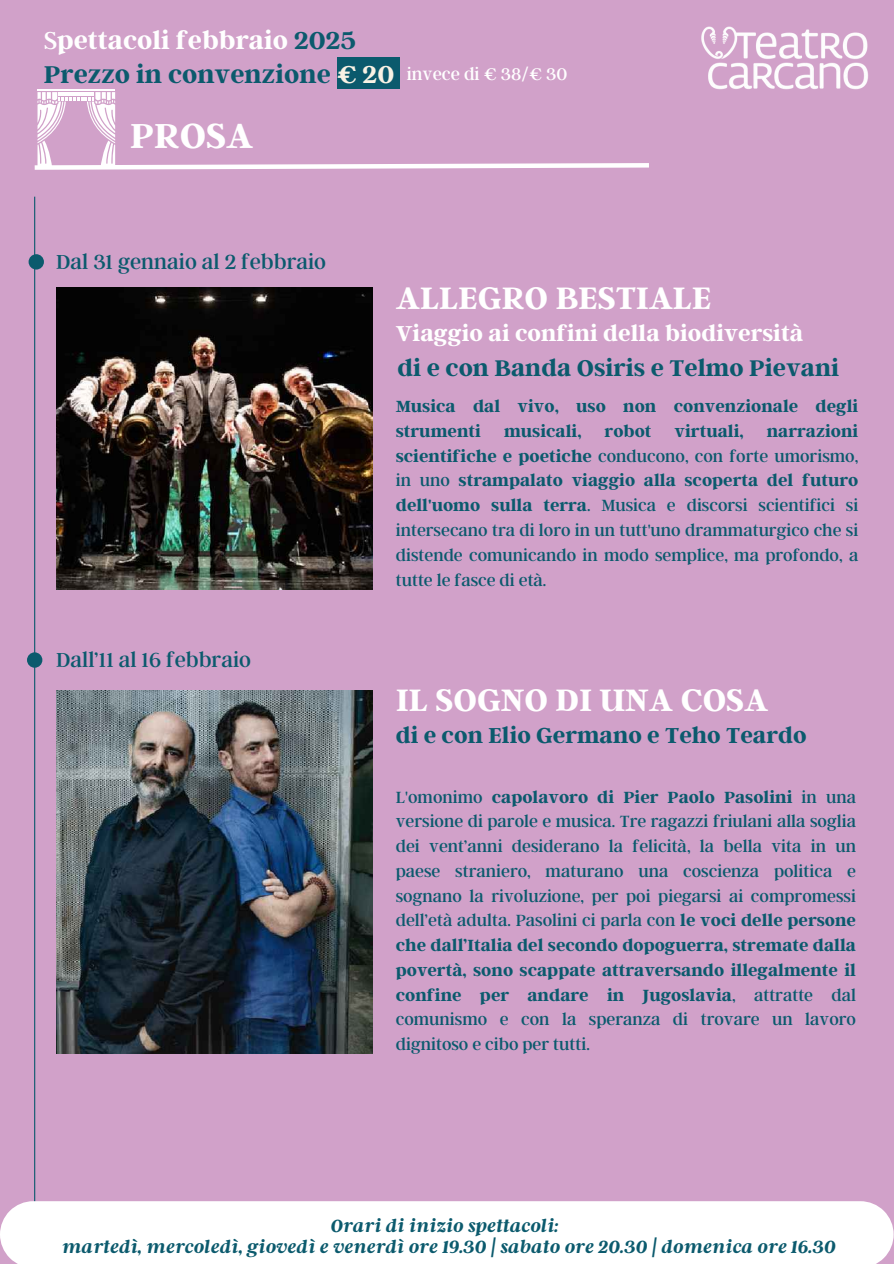
<style>
.page{position:relative;width:894px;height:1264px;background:#fff}
.page>*{position:absolute;margin:0;border:0;box-sizing:border-box;transform-origin:0 0}
.t1{font:700 38.55px "Argent CF";color:#fff}
.t2{font:700 34.5px "Argent CF";color:#fff}
.t3{font:700 27px "Argent CF";color:#0b5a6d}
.t4{font:700 27px "Argent CF";color:#fff}
.t5{font:700 25.2px "Argent CF";color:#0b5a6d}
.t6{font:700 24px "Argent CF";color:#fff}
.t7{font:700 24px "Argent CF";color:#0b5a6d}
.t8{font:22.5px "Argent CF";color:#0b5a6d}
.t9{font:italic 700 19.5px "Argent CF";color:#0b5a6d}
.t10{font:18.6px "Argent CF";color:#fff}
.t11{font:18px/24.8px "Argent CF";color:#0b5a6d;text-align:justify}
.t12{font:700 18px/24.8px "Argent CF";color:#0b5a6d}
.s1{font-weight:400}
.s2{color:#0b5a6d}
.s3{color:#f9f2e4}
.s4{font-weight:700}
</style>
<div class="page">
<div style="left:0;top:0;width:893px;height:1263px;background:#d1a1c9"></div>
<hr style="left:34px;top:197px;width:1px;height:1065px;background:#0b5a6d">
<div style="left:29px;top:254px;width:15px;height:15px;background:#0b5a6d;border-radius:50%"></div>
<div style="left:336px;top:58px;width:63px;height:31px;background:#0b5a6d"></div>
<div style="left:27px;top:652px;width:15px;height:15px;background:#0b5a6d;border-radius:50%"></div>
<div style="left:0;top:1201px;width:893px;height:62px;background:#fff"></div>
<img style="left:56px;top:690px;width:316px;height:363px">
<img style="left:56px;top:287px;width:316px;height:302px">
<img style="left:701px;top:26px;width:168px;height:64px">
<hr style="left:37px;top:89px;width:78px;height:2px;background:#fff">
<svg style="left:34px;top:92px;width:615px;height:78px"></svg>
<h1 class="t4" style="left:44px;top:23px;width:313px"><span class="s1">S</span>pettacoli febbraio <span class="s2">2025</span></h1>
<h3 class="t3" style="left:44px;top:57px;width:352px">Prezzo in convenzione <span class="s3">€ 20</span></h3>
<p class="t10" style="left:407px;top:62px;width:162px">invece di € 38/€ 30</p>
<p class="t1" style="left:130px;top:110px;width:124px">PROSA</p>
<h3 class="t8" style="left:56px;top:247px;width:271px">Dal 31 gennaio al 2 febbraio</h3>
<h6 class="t2" style="left:395px;top:276px;width:317px">ALLEGRO BESTIALE</h6>
<p class="t6" style="left:395px;top:318px;width:409px">Viaggio ai confini della biodiversità</p>
<h2 class="t5" style="left:397px;top:351px;width:443px">di e con Banda Osiris e Telmo Pievani</h2>
<h6 class="t8" style="left:56px;top:645px;width:196px">Dall’11 al 16 febbraio</h6>
<p class="t12" style="left:395px;top:393px;width:464px">Musica dal vivo, uso non convenzionale degli strumenti</p>
<p class="t11" style="left:395px;top:418px;width:464px;text-indent:371px"><span class="s4">narrazioni scientifiche e poetiche</span> conducono, con forte umorismo, in uno <span class="s4">strampalato viaggio alla scoperta del futuro dell'uomo sulla terra</span>. Musica e discorsi scientifici si intersecano tra di loro in un tutt'uno drammaturgico che si distende comunicando in modo semplice, ma profondo, a tutte le fasce di età.</p>
<p class="t12" style="left:504px;top:418px;width:79px">musicali,</p>
<p class="t12" style="left:604px;top:418px;width:48px">robot</p>
<p class="t12" style="left:674px;top:418px;width:71px">virtuali,</p>
<p class="t2" style="left:396px;top:677px;width:373px">IL SOGNO DI UNA COSA</p>
<h5 class="t7" style="left:395px;top:720px;width:412px">di e con Elio Germano e Teho Teardo</h5>
<h2 class="t11" style="left:395px;top:783px;width:461px">L'omonimo <span class="s4">capolavoro di Pier Paolo Pasolini</span> in una versione di parole e musica. Tre ragazzi friulani alla soglia dei vent’anni desiderano la felicità, la bella vita in un paese straniero, maturano una coscienza politica e sognano la rivoluzione, per poi piegarsi ai compromessi dell’età adulta. Pasolini ci parla con <span class="s4">le voci delle persone che dall’Italia del secondo dopoguerra, stremate dalla povertà, sono scappate attraversando illegalmente il confine per andare in Jugoslavia</span>, attratte dal comunismo e con la speranza di trovare un lavoro dignitoso e cibo per tutti.</h2>
<p class="t9" style="left:330px;top:1212px;width:229px">Orari di inizio spettacoli:</p>
<h4 class="t9" style="left:62px;top:1233px;width:775px">martedì, mercoledì, giovedì e venerdì ore 19.30 | sabato ore 20.30 | domenica ore 16.30</h4>
</div>
